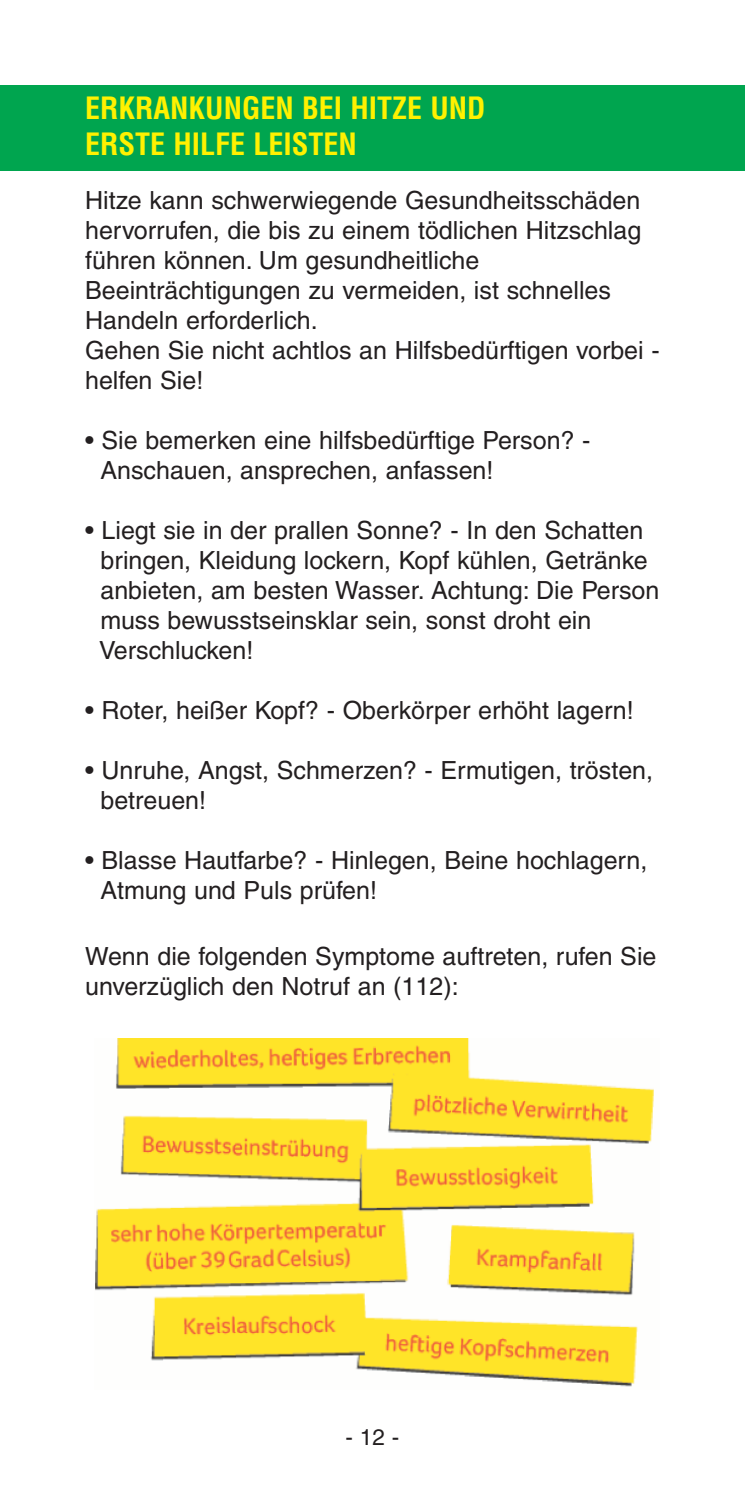
<style>
.page{position:relative;width:745px;height:1489px;background:#fff}
.page>*{position:absolute;margin:0;border:0;box-sizing:border-box;transform-origin:0 0}
.t1{font:700 condensed 30px/36px "Helvetica";color:#fff101}
.t2{font:25px/30px "Helvetica";color:#231f20}
.t3{font:22.5px "Helvetica";color:#231f20}
</style>
<div class="page">
<div style="left:0;top:85px;width:744px;height:85px;background:#00a54f"></div>
<img style="left:95px;top:1038px;width:559px;height:349px">
<p class="t1" style="left:85px;top:90px;width:401px">ERKRANKUNGEN BEI HITZE UND<br>ERSTE HILFE LEISTEN</p>
<p class="t2" style="left:85px;top:187px;width:575px">Hitze kann schwerwiegende Gesundheitsschäden hervorrufen, die bis zu einem tödlichen Hitzschlag führen können. Um gesundheitliche Beeinträchtigungen zu vermeiden, ist schnelles Handeln erforderlich.<br>Gehen Sie nicht achtlos an Hilfsbedürftigen vorbei - helfen Sie!</p>
<p class="t2" style="left:100px;top:427px;width:491px;text-indent:-15px">• Sie bemerken eine hilfsbedürftige Person? -<br>Anschauen, ansprechen, anfassen!</p>
<p class="t2" style="left:99px;top:517px;width:561px;text-indent:-14px">• Liegt sie in der prallen Sonne? - In den Schatten bringen, Kleidung lockern, Kopf kühlen, Getränke anbieten, am besten Wasser. Achtung: Die Person muss bewusstseinsklar sein, sonst droht ein Verschlucken!</p>
<p class="t2" style="left:85px;top:697px;width:550px">• Roter, heißer Kopf? - Oberkörper erhöht lagern!</p>
<p class="t2" style="left:100px;top:757px;width:554px;text-indent:-15px">• Unruhe, Angst, Schmerzen? - Ermutigen, trösten, betreuen!</p>
<p class="t2" style="left:100px;top:847px;width:548px;text-indent:-15px">• Blasse Hautfarbe? - Hinlegen, Beine hochlagern,<br>Atmung und Puls prüfen!</p>
<p class="t2" style="left:85px;top:943px;width:572px">Wenn die folgenden Symptome auftreten, rufen Sie unverzüglich den Notruf an (112):</p>
<p class="t3" style="left:345px;top:1428px;width:55px">-12-</p>
</div>
